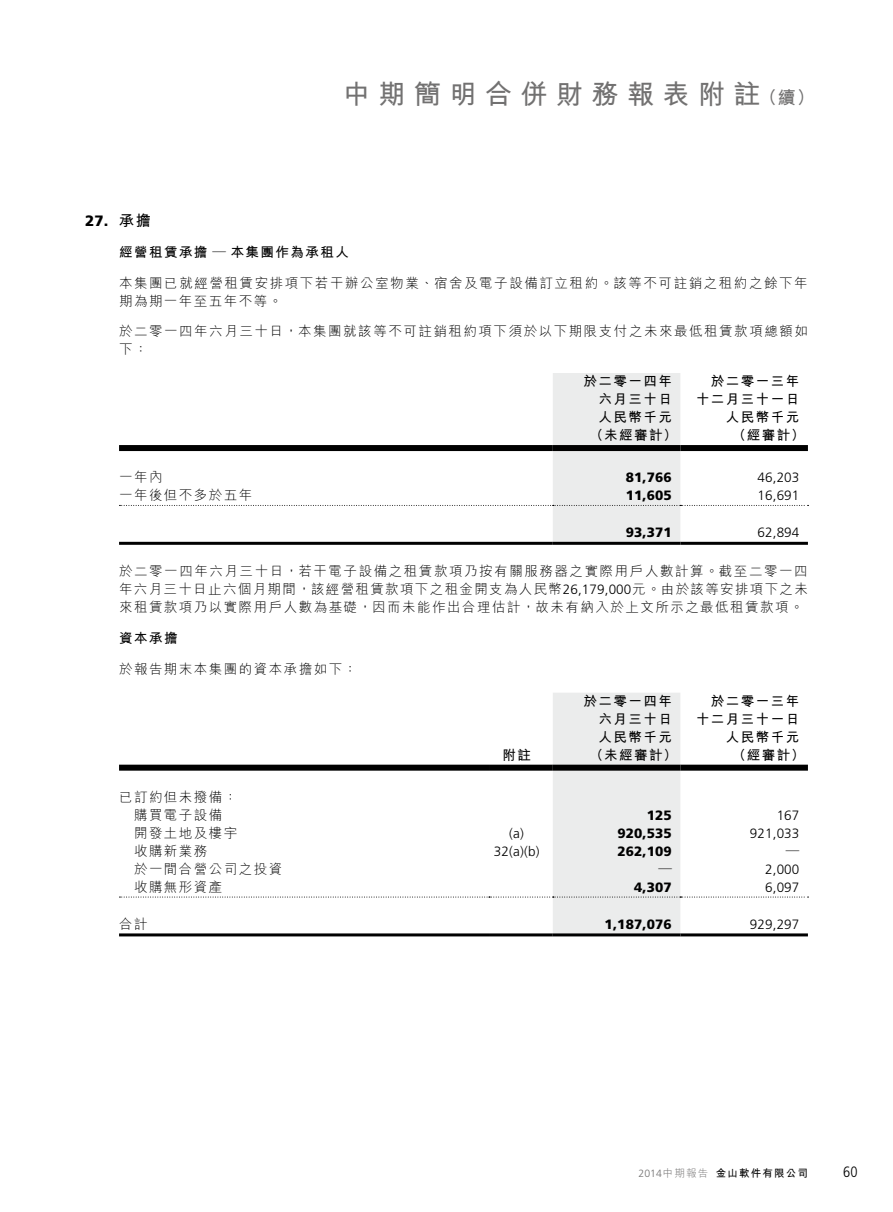
<style>
.page{position:relative;width:893px;height:1212px;background:#fff}
.page>*{position:absolute;margin:0;border:0;box-sizing:border-box;transform-origin:0 0}
.t1{font:700 27px "M Hei HK";letter-spacing:.315em;color:#727171}
.t2{font:700 18px "M Hei HK";color:#727171}
.t3{font:900 15px "Frutiger";color:#000}
.t4{font:300 condensed 15px "Frutiger";color:#000}
.t5{font:700 15px "M Hei HK";color:#000}
.t6{font:300 13.5px/18px "M Hei HK";letter-spacing:.11em;color:#000}
.t7{font:700 13.5px/18px "M Hei HK";letter-spacing:.11em;color:#000;text-align:right}
.t8{font:300 13.5px "Frutiger";letter-spacing:.01em;color:#000}
.t9{font:900 13.5px "Frutiger";letter-spacing:.01em;color:#000}
.t10{font:700 10.5px "M Hei HK";letter-spacing:.11em;color:#000}
.t11{font:300 10.5px "Frutiger";color:#727171}
.s1{font-family:"Frutiger"}
.s2{font-family:"M Hei HK"}
</style>
<div class="page">
<svg style="left:119px;top:373px;width:689px;height:169px"></svg>
<hr style="left:119px;top:542px;width:434px;height:3px;background:#000">
<hr style="left:553px;top:542px;width:127px;height:3px;background:#000">
<hr style="left:680px;top:542px;width:128px;height:3px;background:#000">
<hr style="left:119px;top:933px;width:370px;height:3px;background:#000">
<hr style="left:489px;top:933px;width:64px;height:3px;background:#000">
<hr style="left:553px;top:933px;width:127px;height:3px;background:#000">
<hr style="left:680px;top:933px;width:128px;height:3px;background:#000">
<svg style="left:119px;top:693px;width:689px;height:242px"></svg>
<h1 class="t1" style="left:343px;top:75px;width:419px">中期簡明合併財務報表附註</h1>
<h2 class="t2" style="left:759px;top:84px;width:57px">（續(</h2>
<p class="t3" style="left:85px;top:212px;width:25px">27.</p>
<p class="t5" style="left:119px;top:210px;width:33px">承擔</p>
<p class="t7" style="left:119px;top:242px;width:231px">經營租賃承擔 — 本集團作為承租人</p>
<p class="t6" style="left:119px;top:273px;width:690px">本集團已就經營租賃安排項下若干辦公室物業、宿舍及電子設備訂立租約。該等不可註銷之租約之餘下年期為期一年至五年不等。</p>
<p class="t6" style="left:119px;top:322px;width:690px">於二零一四年六月三十日，本集團就該等不可註銷租約項下須於以下期限支付之未來最低租賃款項總額如下：</p>
<p class="t7" style="left:583px;top:371px;width:90px">於二零一四年六月三十日</p>
<p class="t7" style="left:696px;top:371px;width:105px">於二零一三年十二月三十一日人民幣千元</p>
<p class="t7" style="left:598px;top:407px;width:75px">人民幣千元</p>
<p class="t6" style="left:119px;top:468px;width:45px">一年內</p>
<p class="t6" style="left:119px;top:486px;width:135px">一年後但不多於五年</p>
<p class="t7" style="left:590px;top:425px;width:89px">（未經審計）</p>
<p class="t7" style="left:732px;top:425px;width:74px">（經審計(</p>
<p class="t9" style="left:626px;top:469px;width:48px">81,766</p>
<p class="t8" style="left:757px;top:470px;width:43px">46,203</p>
<p class="t9" style="left:626px;top:487px;width:48px">11,605</p>
<p class="t8" style="left:757px;top:488px;width:43px">16,691</p>
<p class="t9" style="left:626px;top:524px;width:48px">93,371</p>
<p class="t6" style="left:119px;top:562px;width:690px;text-align:justify">於二零一四年六月三十日，若干電子設備之租賃款項乃按有關服務器之實際用戶人數計算。截至二零一四年六月三十日止六個月期間，該經營租賃款項下之租金開支為人民幣<span class="s1">26,179,000</span>元。由於該等安排項下之未來租賃款項乃以實際用戶人數為基礎，因而未能作出合理估計，故未有納入於上文所示之最低租賃款項。</p>
<p class="t7" style="left:119px;top:628px;width:60px">資本承擔</p>
<p class="t6" style="left:119px;top:660px;width:240px">於報告期末本集團的資本承擔如下：</p>
<p class="t7" style="left:583px;top:691px;width:90px">於二零一四年六月三十日</p>
<p class="t7" style="left:696px;top:691px;width:105px">於二零一三年十二月三十一日人民幣千元</p>
<p class="t8" style="left:757px;top:525px;width:43px">62,894</p>
<p class="t7" style="left:598px;top:727px;width:75px">人民幣千元</p>
<p class="t7" style="left:502px;top:745px;width:30px">附註</p>
<p class="t7" style="left:590px;top:745px;width:89px">（未經審計）</p>
<p class="t7" style="left:732px;top:745px;width:74px">（經審計(</p>
<p class="t6" style="left:119px;top:788px;width:120px">已訂約但未撥備：</p>
<p class="t6" style="left:119px;top:806px;width:105px">　購買電子設備</p>
<p class="t9" style="left:647px;top:807px;width:27px">125</p>
<p class="t8" style="left:777px;top:808px;width:24px">167</p>
<p class="t6" style="left:119px;top:824px;width:120px">　開發土地及樓宇</p>
<p class="t8" style="left:509px;top:826px;width:16px">(a(</p>
<p class="t9" style="left:617px;top:825px;width:56px">920,535</p>
<p class="t8" style="left:750px;top:826px;width:51px">921,033</p>
<p class="t6" style="left:119px;top:842px;width:90px">　收購新業務</p>
<p class="t8" style="left:494px;top:844px;width:47px">3 2 a( (b) (</p>
<p class="t9" style="left:617px;top:843px;width:56px">262,109</p>
<p class="t6" style="left:786px;top:842px;width:15px">—</p>
<p class="t6" style="left:119px;top:860px;width:165px">　於一間合營公司之投資</p>
<p class="t7" style="left:658px;top:859px;width:15px">—</p>
<p class="t8" style="left:765px;top:862px;width:36px">2,000</p>
<p class="t6" style="left:119px;top:878px;width:105px">　收購無形資產</p>
<p class="t9" style="left:634px;top:879px;width:39px">4,307</p>
<p class="t8" style="left:765px;top:879px;width:36px">6,097</p>
<p class="t6" style="left:119px;top:914px;width:30px">合計</p>
<p class="t9" style="left:605px;top:916px;width:69px">1,187,076</p>
<p class="t8" style="left:750px;top:916px;width:51px">929,297</p>
<p class="t11" style="left:638px;top:1167px;width:72px">2014<span class="s2">中期報告</span></p>
<p class="t10" style="left:716px;top:1166px;width:94px">金山軟件有限公司</p>
<p class="t4" style="left:843px;top:1164px;width:16px">60</p>
</div>
